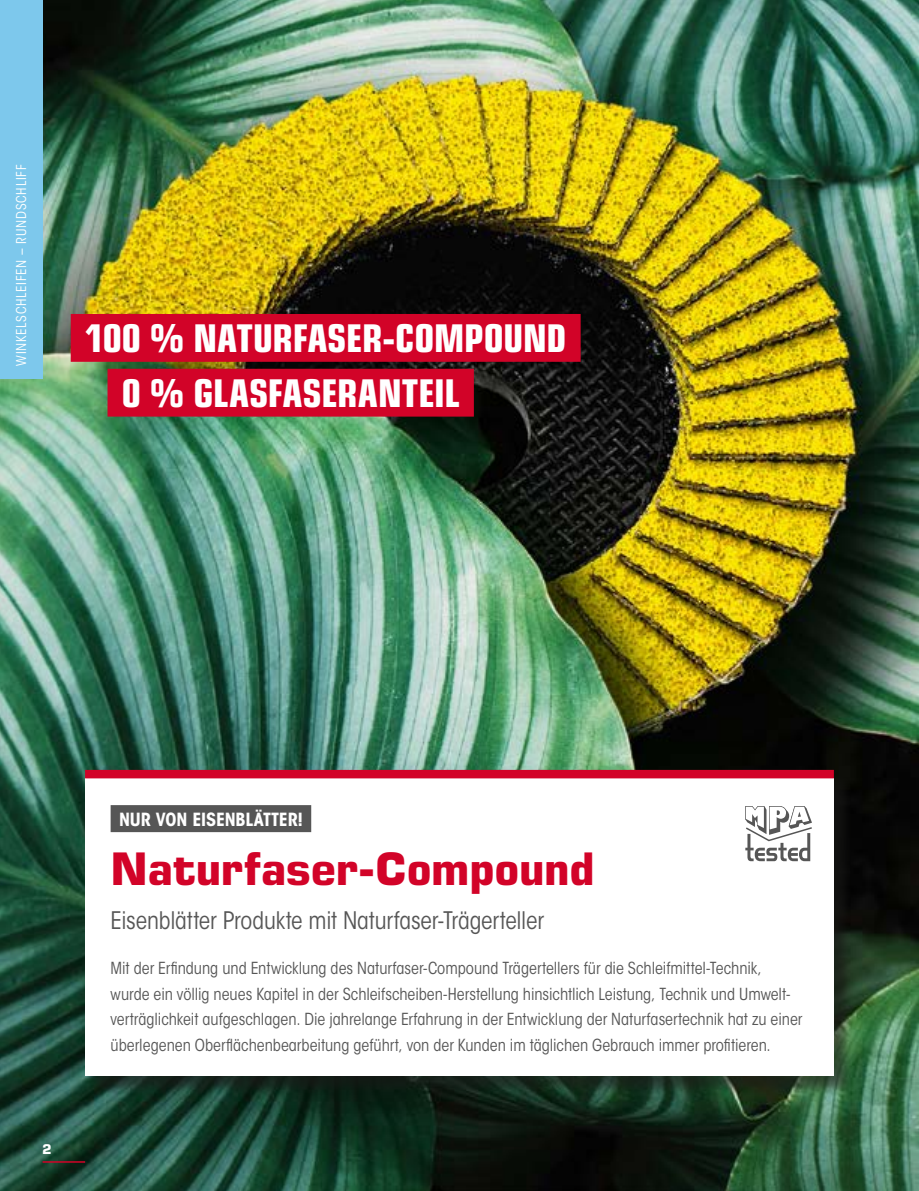
<style>
.page{position:relative;width:919px;height:1191px;background:#fff}
.page>*{position:absolute;margin:0;border:0;box-sizing:border-box;transform-origin:0 0}
.Produkt_M_H1{font:700 45px "Eurostile LT Std";letter-spacing:-.005em;color:#d20328}
.Highlight{font:700 condensed 38.25px "Eurostile LT Std";color:#fff}
.Produkt_M_H2{font:condensed 24px "ITC Avant Garde Std";letter-spacing:-.01em;color:#565656}
.Produkt_M_Geeignet_f{font:700 condensed 18px "ITC Avant Garde Std";letter-spacing:-.01em;color:#fff}
.Produkt_XL_H2{font:condensed 16.5px/25.5px "ITC Avant Garde Std";color:#565656}
.t1{font:condensed 13.5px "ITC Avant Garde Std";letter-spacing:.055em;color:#fff}
.Pagina{font:700 13.5px "Eurostile LT Std";color:#fff}
</style>
<div class="page">
<hr style="left:918px;top:136px;width:1px;height:1055px;background:#f2f2f2">
<img style="left:0;top:0;width:918px;height:1191px">
<div style="left:87px;top:772px;width:765px;height:323px;background:#1a1a18;opacity:.6"></div>
<div style="left:85px;top:778px;width:748px;height:298px;background:#fff"></div>
<div style="left:111px;top:805px;width:200px;height:27px;background:#565656"></div>
<div style="left:85px;top:770px;width:748px;height:8px;background:#d20328"></div>
<svg style="left:745px;top:806px;width:67px;height:55px"></svg>
<div style="left:0;top:0;width:43px;height:378px;background:#7dc8ec"></div>
<hr style="left:43px;top:1161px;width:42px;height:1px;background:#d20328">
<div style="left:71px;top:314px;width:509px;height:48px;background:#d20328"></div>
<div style="left:107px;top:369px;width:367px;height:47px;background:#d20328"></div>
<p class="t1" style="left:13px;top:366px;width:203px;rotate:-90deg">WINKELSCHLEIFEN – RUNDSCHLIFF</p>
<p class="Highlight" style="left:85px;top:315px;width:482px">100 % NATURFASER-COMPOUND</p>
<p class="Highlight" style="left:122px;top:370px;width:339px">0 % GLASFASERANTEIL</p>
<p class="Pagina" style="left:43px;top:1140px;width:11px">2</p>
<p class="Produkt_M_Geeignet_f" style="left:119px;top:807px;width:185px">NUR VON EISENBLÄTTER!</p>
<p class="Produkt_M_H1" style="left:111px;top:841px;width:485px">Naturfaser-Compound</p>
<p class="Produkt_M_H2" style="left:111px;top:906px;width:435px">Eisenblätter Produkte mit Naturfaser-Trägerteller</p>
<p class="Produkt_XL_H2" style="left:111px;top:955px;width:693px">Mit der Erfindung und Entwicklung des Naturfaser-Compound Trägertellers für die Schleifmittel-Technik, wurde ein völlig neues Kapitel in der Schleifscheiben-Herstellung hinsichtlich Leistung, Technik und Umwelt&shy;verträglichkeit aufgeschlagen. Die jahrelange Erfahrung in der Entwicklung der Naturfasertechnik hat zu einer überlegenen Oberflächenbearbeitung geführt, von der Kunden im täglichen Gebrauch immer profitieren.</p>
</div>
